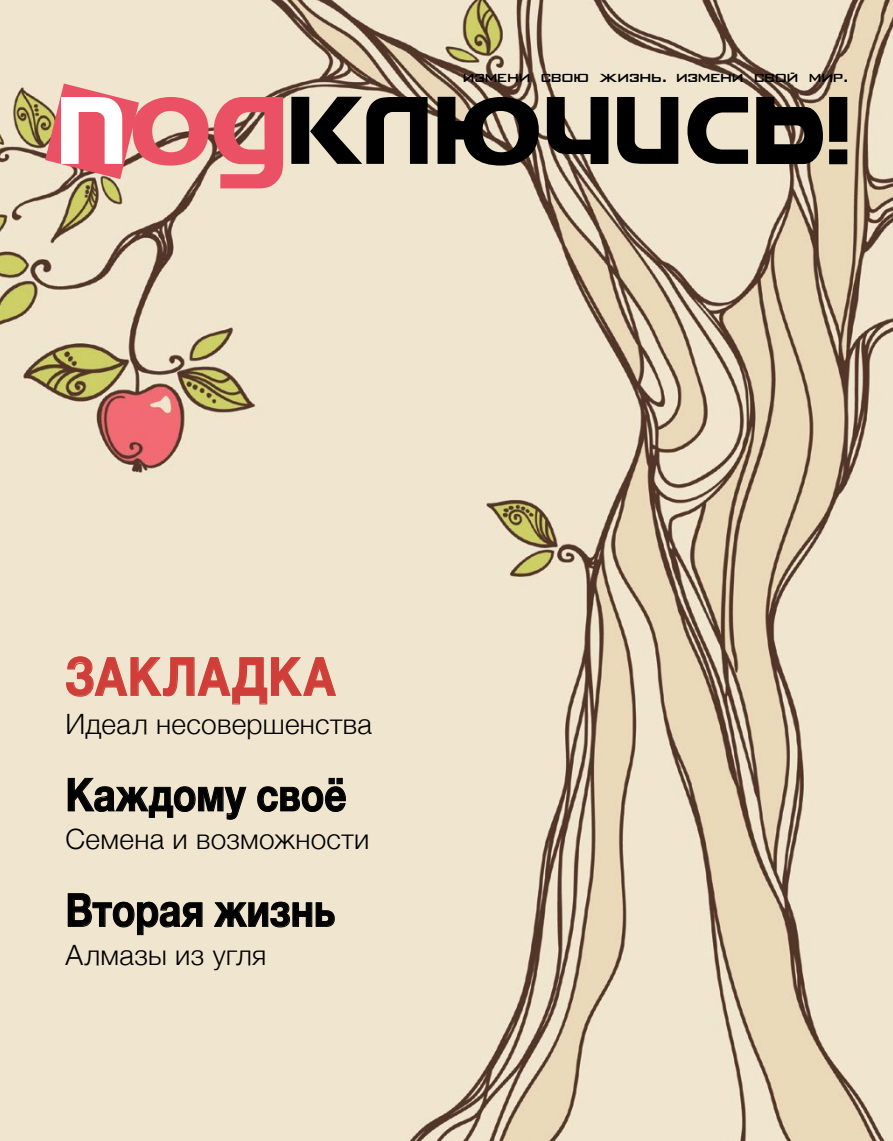
<style>
.page{position:relative;width:893px;height:1141px;background:#fff}
.page>*{position:absolute;margin:0;border:0;box-sizing:border-box;transform-origin:0 0}
.t1{font:700 52.5px "Helvetica Neue";letter-spacing:.03em;color:#cf3e39;scale:.86 1}
.t2{font:700 45.5px "Helvetica Neue";color:#000;scale:.85 1}
.t3{font:300 28px "Helvetica Neue";letter-spacing:.01em;color:#000}
.t4{font:15.75px "Bank Gothic RUSS Medium";letter-spacing:-.035em;color:#000}
</style>
<div class="page">
<img style="left:0;top:0;width:893px;height:1141px">
<svg style="left:66px;top:656px;width:271px;height:49px;background:#ebd1bd"></svg>
<svg style="left:68px;top:778px;width:179px;height:42px;background:#cec4b1"></svg>
<svg style="left:257px;top:778px;width:89px;height:34px;background:#c6bdab"></svg>
<svg style="left:68px;top:893px;width:135px;height:42px;background:#cfc5b2"></svg>
<svg style="left:214px;top:902px;width:121px;height:26px;background:#bdb4a3"></svg>
<svg style="left:291px;top:97px;width:457px;height:69px;background:#666057"></svg>
<svg style="left:45px;top:84px;width:238px;height:104px;background:#e39c99"></svg>
<svg style="left:756px;top:97px;width:67px;height:67px;background:#342f29"></svg>
<svg style="left:829px;top:97px;width:18px;height:67px"></svg>
<p class="t4" style="left:462px;top:69px;width:386px">ИЗМЕНИ СВОЮ ЖИЗНЬ. ИЗМЕНИ СВОЙ МИР.</p>
<h1 class="t1" style="left:66px;top:644px;width:315px">ЗАКЛАДКА</h1>
<p class="t3" style="left:66px;top:707px;width:308px">Идеал несовершенства</p>
<h2 class="t2" style="left:66px;top:766px;width:332px">Каждому своё</h2>
<p class="t3" style="left:66px;top:822px;width:305px">Семена и возможности</p>
<h2 class="t2" style="left:66px;top:882px;width:319px">Вторая жизнь</h2>
<p class="t3" style="left:66px;top:938px;width:202px">Алмазы из угля</p>
</div>
